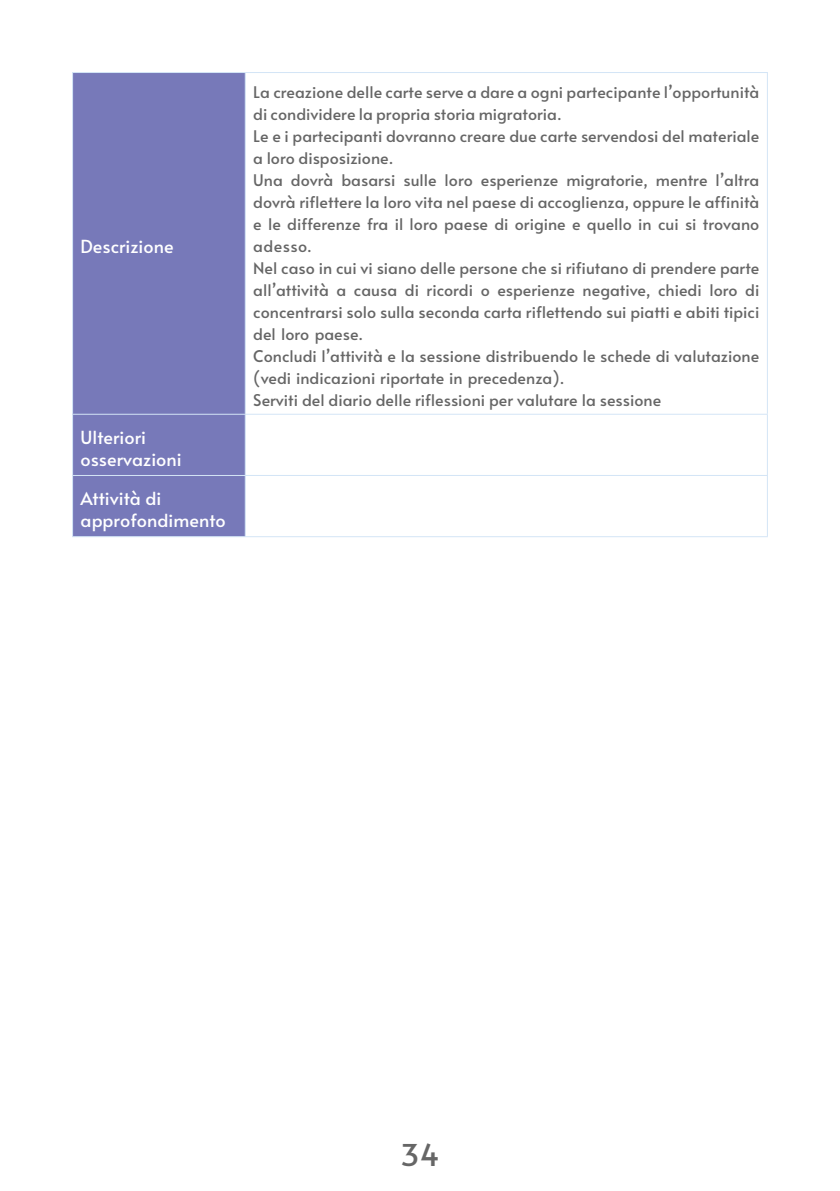
<style>
.page{position:relative;width:840px;height:1191px;background:#fff}
.page>*{position:absolute;margin:0;border:0;box-sizing:border-box;transform-origin:0 0}
.t1{font:30px "Alata";color:#666}
.t2{font:18px/21.6px "Alata";color:#fff}
.t3{font:16px/22px "Alata";color:#666}
</style>
<div class="page">
<div style="left:73px;top:73px;width:171px;height:463px;background:#7779b9"></div>
<hr style="left:72px;top:72px;width:173px;height:1px;background:#d4e5f6">
<hr style="left:245px;top:72px;width:522px;height:1px;background:#d4e5f6">
<hr style="left:72px;top:414px;width:173px;height:1px;background:#d4e5f6">
<hr style="left:245px;top:414px;width:522px;height:1px;background:#d4e5f6">
<hr style="left:72px;top:475px;width:173px;height:1px;background:#d4e5f6">
<hr style="left:245px;top:475px;width:522px;height:1px;background:#d4e5f6">
<hr style="left:72px;top:73px;width:1px;height:341px;background:#d4e5f6">
<hr style="left:244px;top:73px;width:2px;height:341px;background:#d4e5f6">
<hr style="left:766px;top:73px;width:1px;height:341px;background:#d4e5f6">
<hr style="left:72px;top:415px;width:1px;height:60px;background:#d4e5f6">
<hr style="left:244px;top:415px;width:2px;height:60px;background:#d4e5f6">
<hr style="left:766px;top:415px;width:1px;height:60px;background:#d4e5f6">
<hr style="left:72px;top:476px;width:1px;height:60px;background:#d4e5f6">
<hr style="left:244px;top:476px;width:2px;height:60px;background:#d4e5f6">
<hr style="left:766px;top:476px;width:1px;height:60px;background:#d4e5f6">
<hr style="left:72px;top:536px;width:173px;height:1px;background:#d4e5f6">
<hr style="left:245px;top:536px;width:522px;height:1px;background:#d4e5f6">
<p class="t2" style="left:80px;top:234px;width:94px">Descrizione</p>
<p class="t2" style="left:80px;top:424px;width:103px">Ulteriori osservazioni</p>
<p class="t2" style="left:80px;top:485px;width:147px">Attività di approfondimento</p>
<p class="t3" style="left:253px;top:79px;width:507px">La creazione delle carte serve a dare a ogni partecipante l’opportunità di condividere la propria storia migratoria.<br>Le e i partecipanti dovranno creare due carte servendosi del materiale a loro disposizione.<br>Una dovrà basarsi sulle loro esperienze migratorie, mentre l’altra dovrà riflettere la loro vita nel paese di accoglienza, oppure le affinità e le differenze fra il loro paese di origine e quello in cui si trovano adesso.<br>Nel caso in cui vi siano delle persone che si rifiutano di prendere parte all’attività a causa di ricordi o esperienze negative, chiedi loro di concentrarsi solo sulla seconda carta riflettendo sui piatti e abiti tipici del loro paese.<br>Concludi l’attività e la sessione distribuendo le schede di valutazione (vedi indicazioni riportate in precedenza).<br>Serviti del diario delle riflessioni per valutare la sessione</p>
<h1 class="t1" style="left:400px;top:1128px;width:40px">34</h1>
</div>
